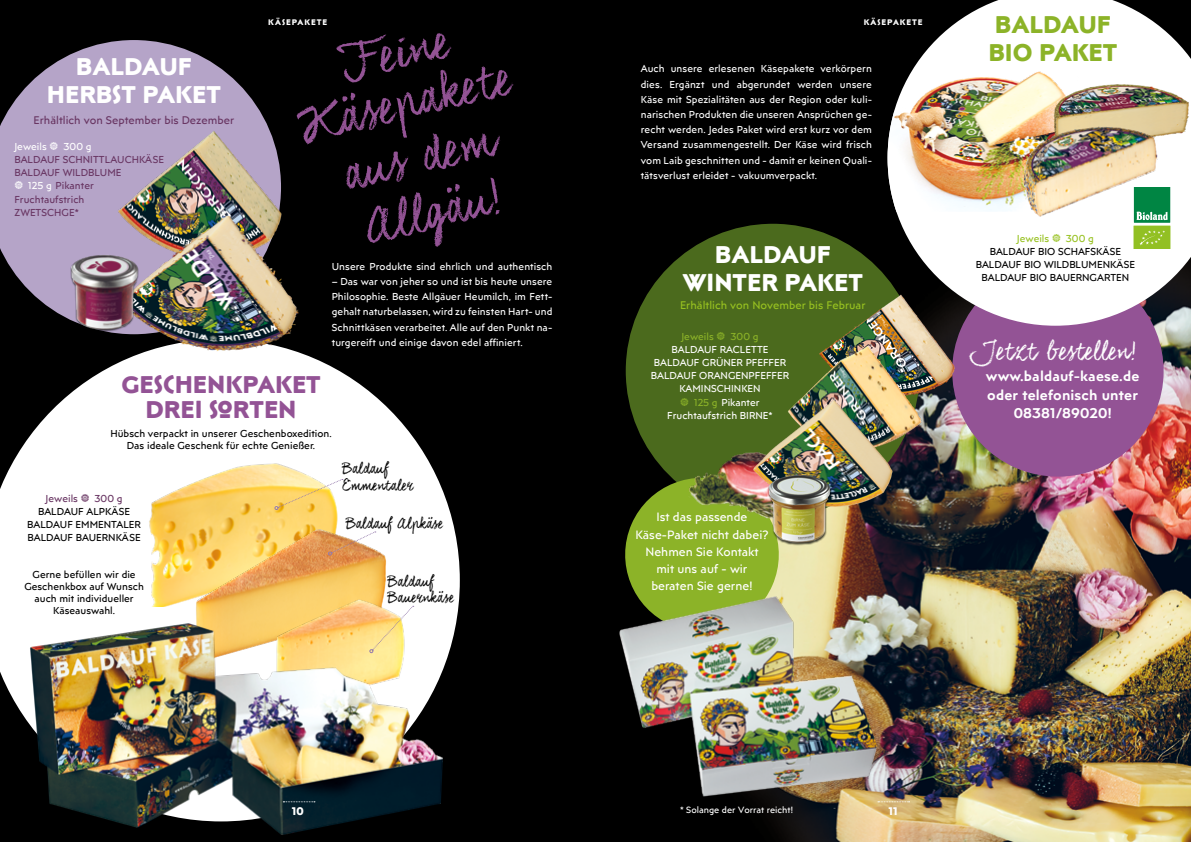
<style>
.page{position:relative;width:1191px;height:842px;background:#fff}
.page>*{position:absolute;margin:0;border:0;box-sizing:border-box;transform-origin:0 0}
.t1{font:46.3px/50.2px "Coalhand Luke";color:#935395;text-align:center}
.t2{font:700 24px/28px "Posterama 1901";color:#fff;text-align:center}
.t3{font:700 24px/24.8px "Posterama 1901";color:#935395;text-align:center}
.t4{font:700 24px/28px "Posterama 1901";color:#8cb328}
.t5{font:23.6px "Coalhand Luke";color:#fff}
.t6{font:600 14px/18.6px "Posterama Text";letter-spacing:.01em;color:#fff;text-align:center}
.t7{font:14px/16.8px "Coalhand Luke";color:#000}
.t8{font:12px/17.2px "Posterama Text";color:#fff;text-align:center}
.t9{font:11px "Posterama Text";color:#693663}
.t10{font:11px "Posterama Text";color:#97c120}
.t11{font:700 11px "Posterama Text";color:#fff}
.t12{font:10px/15.2px "Posterama Text";color:#fff;text-align:justify}
.t13{font:10px/13.2px "Posterama Text";color:#000;text-align:center}
.t14{font:10px/13.2px "Posterama Text";color:#693663}
.t15{font:9px "Posterama Text";color:#fff}
.t16{font:700 8px "Posterama 1901";letter-spacing:.12em;color:#fff}
.s1{color:#fff}
.s2{font-family:"Art Nouveau Flowers";color:#fff}
.s3{color:#8bb228}
.s4{font-family:"Art Nouveau Flowers";color:#8bb228}
.s5{color:#693663}
.s6{font-family:"Art Nouveau Flowers";color:#693663}
.s7{color:#97c120}
.s8{font-family:"Art Nouveau Flowers";color:#97c120}
</style>
<div class="page">
<img style="left:0;top:0;width:1191px;height:842px">
<svg style="left:0;top:339px;width:460px;height:482px"></svg>
<img style="left:128px;top:440px;width:218px;height:156px">
<img style="left:181px;top:506px;width:219px;height:90px">
<img style="left:249px;top:574px;width:186px;height:22px">
<svg style="left:274px;top:479px;width:69px;height:31px"></svg>
<svg style="left:328px;top:532px;width:48px;height:23px"></svg>
<img style="left:937px;top:326px;width:241px;height:165px">
<svg style="left:887px;top:0;width:304px;height:326px"></svg>
<img style="left:887px;top:65px;width:206px;height:147px">
<svg style="left:1134px;top:187px;width:36px;height:62px"></svg>
<img style="left:1047px;top:69px;width:144px;height:95px">
<img style="left:1024px;top:106px;width:137px;height:116px">
<svg style="left:0;top:40px;width:281px;height:294px;background:#877a95"></svg>
<img style="left:114px;top:124px;width:186px;height:124px">
<img style="left:119px;top:216px;width:185px;height:145px">
<img style="left:60px;top:248px;width:87px;height:87px">
<div style="left:626px;top:224px;width:294px;height:294px;background:#4b6a1d;border-radius:50%"></div>
<img style="left:9px;top:596px;width:462px;height:246px">
<img style="left:848px;top:286px;width:117px;height:121px">
<img style="left:806px;top:333px;width:131px;height:131px">
<svg style="left:614px;top:467px;width:175px;height:105px;background:#67831f"></svg>
<img style="left:686px;top:452px;width:73px;height:80px">
<img style="left:748px;top:393px;width:149px;height:125px">
<img style="left:759px;top:462px;width:79px;height:92px">
<img style="left:580px;top:572px;width:337px;height:252px">
<svg style="left:878px;top:801px;width:31px;height:1px"></svg>
<svg style="left:282px;top:801px;width:33px;height:1px"></svg>
<p class="t16" style="left:268px;top:17px;width:60px">KÄSEPAKETE</p>
<p class="t16" style="left:863px;top:17px;width:60px">KÄSEPAKETE</p>
<h1 class="t1" style="left:283px;top:52px;width:218px;rotate:-13deg">Feine<br>Käsepakete</h1>
<h2 class="t2" style="left:47px;top:52px;width:175px">BALDAUF<br>HERBST PAKET</h2>
<p class="t9" style="left:33px;top:113px;width:202px">Erhältlich von September bis Dezember</p>
<p class="t14" style="left:14px;top:139px;width:151px"><span class="s1">Jeweils</span> <span class="s2">O</span> <span class="s1">300 g<br></span>BALDAUF SCHNITTLAUCHKÄSE<br>BALDAUF WILDBLUME<br><span class="s2">O</span> <span class="s1">125 g</span> Pikanter<br>Fruchtaufstrich<br>ZWETSCHGE*</p>
<p class="t12" style="left:641px;top:61px;width:233px">Auch unsere erlesenen Käsepakete verkörpern dies. Ergänzt und abgerundet werden unsere Käse mit Spezialitäten aus der Region oder kuli&shy;narischen Produkten die unseren Ansprüchen ge&shy;recht werden. Jedes Paket wird erst kurz vor dem Versand zusammengestellt. Der Käse wird frisch vom Laib geschnitten und - damit er keinen Quali&shy;tätsverlust erleidet - vakuumverpackt.</p>
<h1 class="t1" style="left:337px;top:146px;width:154px;line-height:56.5px;text-align:left;rotate:-13deg">aus dem<br>Allgäu!</h1>
<p class="t12" style="left:332px;top:258px;width:222px">Unsere Produkte sind ehrlich und authentisch</p>
<p class="t12" style="left:332px;top:274px;width:222px">– Das war von jeher so und ist bis heute unsere Philosophie. Beste Allgäuer Heumilch, im Fett&shy;gehalt naturbelassen, wird zu feinsten Hart- und Schnittkäsen verarbeitet. Alle auf den Punkt na&shy;turgereift und einige davon edel affiniert.</p>
<h2 class="t2" style="left:683px;top:240px;width:181px">BALDAUF<br>WINTER PAKET</h2>
<p class="t10" style="left:680px;top:298px;width:187px">Erhältlich von November bis Februar</p>
<p class="t12" style="left:651px;top:329px;width:140px;line-height:13.2px;text-align:center"><span class="s3">Jeweils</span> <span class="s4">O</span> <span class="s3">300 g<br></span>BALDAUF RACLETTE<br>BALDAUF GRÜNER PFEFFER<br>BALDAUF ORANGENPFEFFER<br>KAMINSCHINKEN<br><span class="s4">O</span> <span class="s3">125 g</span> Pikanter<br>Fruchtaufstrich BIRNE*</p>
<h2 class="t3" style="left:121px;top:372px;width:201px">GESCHENKPAKET<br>DREI SORTEN</h2>
<p class="t13" style="left:110px;top:427px;width:223px;line-height:12px">Hübsch verpackt in unserer Geschenboxedition.<br>Das ideale Geschenk für echte Genießer.</p>
<p class="t13" style="left:27px;top:491px;width:115px"><span class="s5">Jeweils</span> <span class="s6">O</span> <span class="s5">300 g<br></span>BALDAUF ALPKÄSE<br>BALDAUF EMMENTALER<br>BALDAUF BAUERNKÄSE</p>
<h3 class="t7" style="left:342px;top:460px;width:73px">Baldauf<br>Emmentaler</h3>
<h3 class="t7" style="left:346px;top:515px;width:99px">Baldauf Alpkäse</h3>
<p class="t13" style="left:24px;top:568px;width:121px;line-height:12px">Gerne befüllen wir die<br>Geschenkbox auf Wunsch auch mit individueller<br>Käseauswahl.</p>
<h3 class="t7" style="left:387px;top:572px;width:68px">Baldauf<br>Bauernkäse</h3>
<p class="t8" style="left:635px;top:508px;width:134px">Ist das passende<br>Käse-Paket nicht dabei?<br>Nehmen Sie Kontakt mit uns auf - wir beraten Sie gerne!</p>
<h2 class="t4" style="left:988px;top:10px;width:130px">BALDAUF<br>BIO PAKET</h2>
<p class="t13" style="left:975px;top:231px;width:161px"><span class="s7">Jeweils</span> <span class="s8">O</span> <span class="s7">300 g<br></span>BALDAUF BIO SCHAFSKÄSE<br>BALDAUF BIO WILDBLUMENKÄSE<br>BALDAUF BIO BAUERNGARTEN</p>
<h3 class="t5" style="left:970px;top:337px;width:166px">Jetzt bestellen!</h3>
<h3 class="t6" style="left:986px;top:367px;width:155px">www.baldauf-kaese.de oder telefonisch unter<br>08381/89020!</h3>
<p class="t15" style="left:680px;top:804px;width:114px">* Solange der Vorrat reicht!</p>
<p class="t11" style="left:292px;top:803px;width:14px">10</p>
<p class="t11" style="left:888px;top:803px;width:11px">11</p>
</div>
